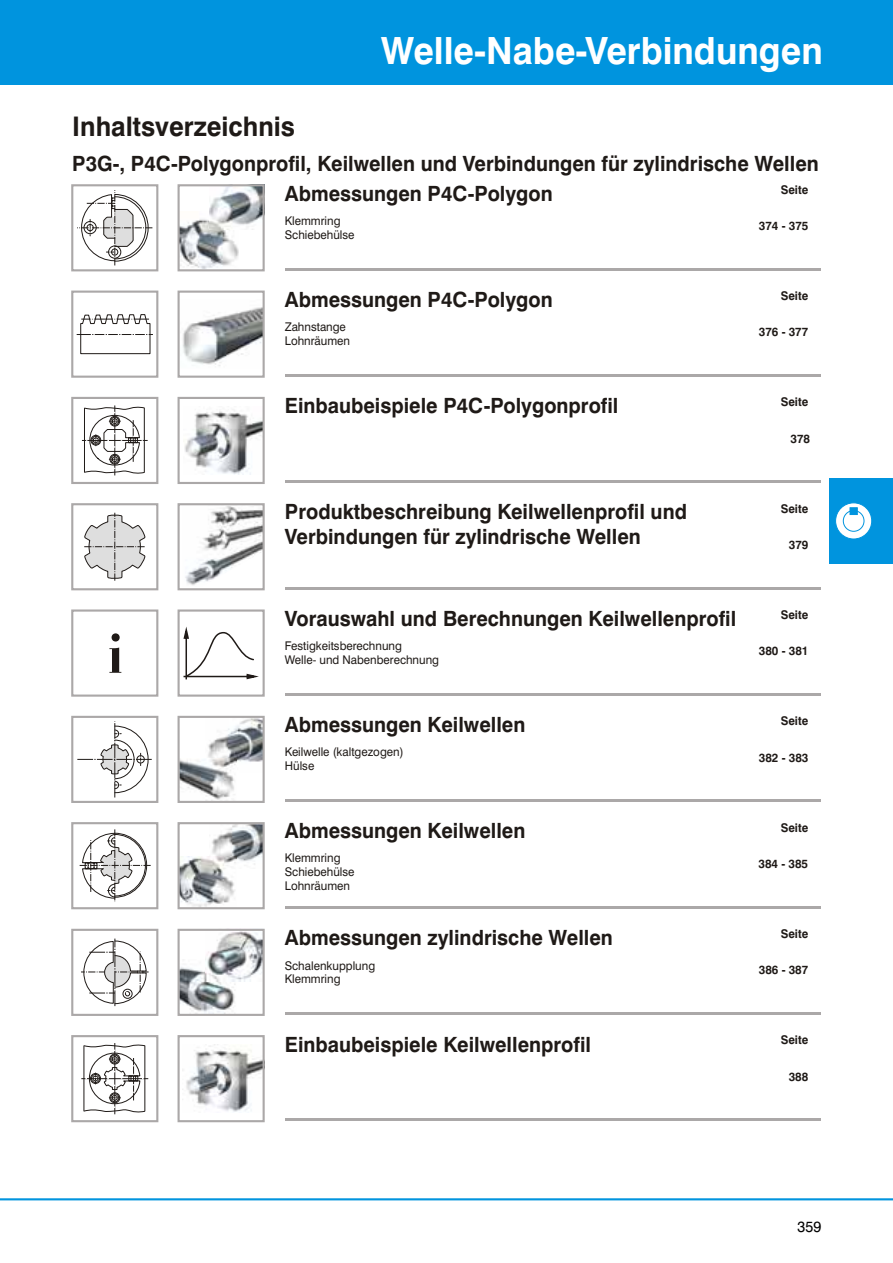
<style>
.page{position:relative;width:893px;height:1263px;background:#fff}
.page>*{position:absolute;margin:0;border:0;box-sizing:border-box;transform-origin:0 0}
.t1{font:700 condensed 58.65px "Bauer Bodoni BT";color:#1f1a17}
.t2{font:700 37.5px "Swiss 721 BT";color:#fff;scale:.96 1}
.t3{font:700 27px "Swiss 721 BT";color:#1f1a17;scale:.96 1}
.t4{font:700 21px/24.2px "Swiss 721 BT";color:#1f1a17;scale:.96 1}
.t5{font:15px "Swiss 721 BT";color:#000;scale:.96 1}
.t6{font:12px/13.8px "Swiss 721 BT";color:#1f1a17;scale:.96 1}
.t7{font:700 12px "Swiss 721 BT";color:#1f1a17;scale:.96 1}
</style>
<div class="page">
<svg style="left:77px;top:190px;width:75px;height:75px"></svg>
<div style="left:84px;top:221px;width:12px;height:13px;border:1px solid #1f1a17;border-radius:50%"></div>
<div style="left:87px;top:224px;width:6px;height:7px;border:1px solid #1f1a17;border-radius:50%"></div>
<img style="left:184px;top:409px;width:78px;height:66px">
<img style="left:182px;top:1044px;width:80px;height:68px">
<div style="left:0;top:0;width:893px;height:85px;background:#0094de"></div>
<hr style="left:0;top:1198px;width:893px;height:2px;background:#0094de">
<hr style="left:285px;top:268px;width:536px;height:2px;background:#aba8a8">
<hr style="left:285px;top:374px;width:536px;height:3px;background:#aba8a8">
<hr style="left:285px;top:481px;width:536px;height:2px;background:#aba8a8">
<hr style="left:285px;top:587px;width:536px;height:2px;background:#aba8a8">
<hr style="left:285px;top:693px;width:536px;height:3px;background:#aba8a8">
<hr style="left:285px;top:800px;width:536px;height:2px;background:#aba8a8">
<hr style="left:285px;top:906px;width:536px;height:2px;background:#aba8a8">
<hr style="left:285px;top:1012px;width:536px;height:2px;background:#aba8a8">
<hr style="left:285px;top:1119px;width:536px;height:2px;background:#aba8a8">
<div style="left:71px;top:184px;width:87px;height:87px;border:2px solid #aba8a8"></div>
<div style="left:71px;top:291px;width:87px;height:87px;border:2px solid #aba8a8"></div>
<div style="left:71px;top:397px;width:87px;height:87px;border:2px solid #aba8a8"></div>
<div style="left:178px;top:397px;width:87px;height:87px;border:2px solid #aba8a8"></div>
<div style="left:71px;top:503px;width:87px;height:87px;border:2px solid #aba8a8"></div>
<div style="left:71px;top:609px;width:87px;height:88px;border:2px solid #aba8a8"></div>
<div style="left:178px;top:609px;width:87px;height:88px;border:2px solid #aba8a8"></div>
<div style="left:71px;top:716px;width:87px;height:87px;border:2px solid #aba8a8"></div>
<div style="left:71px;top:822px;width:87px;height:87px;border:2px solid #aba8a8"></div>
<div style="left:71px;top:929px;width:87px;height:87px;border:2px solid #aba8a8"></div>
<div style="left:71px;top:1035px;width:87px;height:87px;border:2px solid #aba8a8"></div>
<div style="left:178px;top:1035px;width:87px;height:87px;border:2px solid #aba8a8"></div>
<svg style="left:84px;top:513px;width:61px;height:68px"></svg>
<hr style="left:77px;top:334px;width:76px;height:1px;background:#1f1a17">
<svg style="left:80px;top:314px;width:70px;height:40px"></svg>
<hr style="left:82px;top:440px;width:66px;height:1px;background:#1f1a17">
<svg style="left:84px;top:405px;width:61px;height:70px"></svg>
<img style="left:185px;top:506px;width:77px;height:79px">
<div style="left:178px;top:503px;width:87px;height:87px;border:2px solid #aba8a8"></div>
<hr style="left:145px;top:1046px;width:1px;height:65px;background:#1f1a17">
<hr style="left:81px;top:1078px;width:67px;height:1px;background:#1f1a17">
<svg style="left:84px;top:1043px;width:61px;height:71px"></svg>
<img style="left:182px;top:307px;width:80px;height:59px">
<div style="left:178px;top:291px;width:87px;height:87px;border:2px solid #aba8a8"></div>
<svg style="left:183px;top:627px;width:76px;height:52px"></svg>
<img style="left:181px;top:212px;width:57px;height:56px">
<img style="left:210px;top:187px;width:52px;height:42px">
<div style="left:178px;top:184px;width:87px;height:87px;border:2px solid #aba8a8"></div>
<svg style="left:77px;top:721px;width:75px;height:76px"></svg>
<svg style="left:79px;top:829px;width:72px;height:73px"></svg>
<img style="left:208px;top:719px;width:54px;height:43px">
<img style="left:181px;top:758px;width:56px;height:42px">
<div style="left:178px;top:716px;width:87px;height:87px;border:2px solid #aba8a8"></div>
<img style="left:212px;top:825px;width:50px;height:40px">
<img style="left:181px;top:856px;width:56px;height:50px">
<div style="left:178px;top:822px;width:87px;height:87px;border:2px solid #aba8a8"></div>
<svg style="left:81px;top:938px;width:68px;height:68px"></svg>
<img style="left:181px;top:967px;width:54px;height:46px">
<img style="left:205px;top:932px;width:57px;height:49px">
<div style="left:178px;top:929px;width:87px;height:87px;border:2px solid #aba8a8"></div>
<div style="left:829px;top:478px;width:64px;height:85px;background:#0094de"></div>
<svg style="left:835px;top:502px;width:37px;height:37px"></svg>
<div style="left:843px;top:510px;width:21px;height:22px;background:#fff;border:1px solid #0094de;border-radius:50%"></div>
<div style="left:850px;top:507px;width:8px;height:8px;background:#0094de;border:1px solid #0094de"></div>
<p class="t3" style="left:72px;top:116px;width:234px">Inhaltsverzeichnis</p>
<h2 class="t2" style="left:381px;top:35px;width:462px">Welle-Nabe-Verbindungen</h2>
<p class="t4" style="left:72px;top:153px;width:779px">P3G-, P4C-Polygonprofil, Keilwellen und Verbindungen für zylindrische Wellen</p>
<h1 class="t1" style="left:108px;top:628px;width:16px">i</h1>
<p class="t4" style="left:285px;top:183px;width:281px">Abmessungen P4C-Polygon</p>
<p class="t6" style="left:285px;top:215px;width:74px">Klemmring<br>Schiebehülse</p>
<p class="t4" style="left:285px;top:290px;width:281px">Abmessungen P4C-Polygon</p>
<p class="t6" style="left:285px;top:321px;width:69px">Zahnstange<br>Lohnräumen</p>
<p class="t4" style="left:285px;top:396px;width:349px">Einbaubeispiele P4C-Polygonprofil</p>
<p class="t7" style="left:781px;top:185px;width:30px">Seite</p>
<p class="t7" style="left:759px;top:221px;width:53px">374 - 375</p>
<p class="t7" style="left:781px;top:291px;width:30px">Seite</p>
<p class="t7" style="left:759px;top:327px;width:53px">376 - 377</p>
<p class="t7" style="left:781px;top:397px;width:30px">Seite</p>
<p class="t7" style="left:790px;top:434px;width:22px">378</p>
<p class="t4" style="left:285px;top:502px;width:420px">Produktbeschreibung Keilwellenprofil und<br>Verbindungen für zylindrische Wellen</p>
<p class="t7" style="left:781px;top:504px;width:30px">Seite</p>
<p class="t7" style="left:789px;top:540px;width:22px">379</p>
<p class="t4" style="left:285px;top:608px;width:472px">Vorauswahl und Berechnungen Keilwellenprofil</p>
<p class="t6" style="left:285px;top:640px;width:162px">Festigkeitsberechnung<br>Welle- und Nabenberechnung</p>
<p class="t4" style="left:285px;top:714px;width:252px">Abmessungen Keilwellen</p>
<p class="t6" style="left:285px;top:746px;width:125px">Keilwelle (kaltgezogen)<br>Hülse</p>
<p class="t4" style="left:285px;top:821px;width:252px">Abmessungen Keilwellen</p>
<p class="t6" style="left:285px;top:852px;width:74px">Klemmring<br>Schiebehülse<br>Lohnräumen</p>
<p class="t4" style="left:285px;top:928px;width:343px">Abmessungen zylindrische Wellen</p>
<p class="t6" style="left:285px;top:959px;width:96px">Schalenkupplung<br>Klemmring</p>
<p class="t4" style="left:285px;top:1034px;width:320px">Einbaubeispiele Keilwellenprofil</p>
<p class="t7" style="left:781px;top:610px;width:30px">Seite</p>
<p class="t7" style="left:759px;top:646px;width:53px">380 - 381</p>
<p class="t7" style="left:781px;top:716px;width:30px">Seite</p>
<p class="t7" style="left:759px;top:752px;width:53px">382 - 383</p>
<p class="t7" style="left:781px;top:823px;width:30px">Seite</p>
<p class="t7" style="left:758px;top:859px;width:53px">384 - 385</p>
<p class="t7" style="left:781px;top:929px;width:30px">Seite</p>
<p class="t7" style="left:759px;top:965px;width:53px">386 - 387</p>
<p class="t7" style="left:781px;top:1035px;width:30px">Seite</p>
<p class="t7" style="left:789px;top:1071px;width:22px">388</p>
<p class="t5" style="left:798px;top:1221px;width:26px">359</p>
</div>
